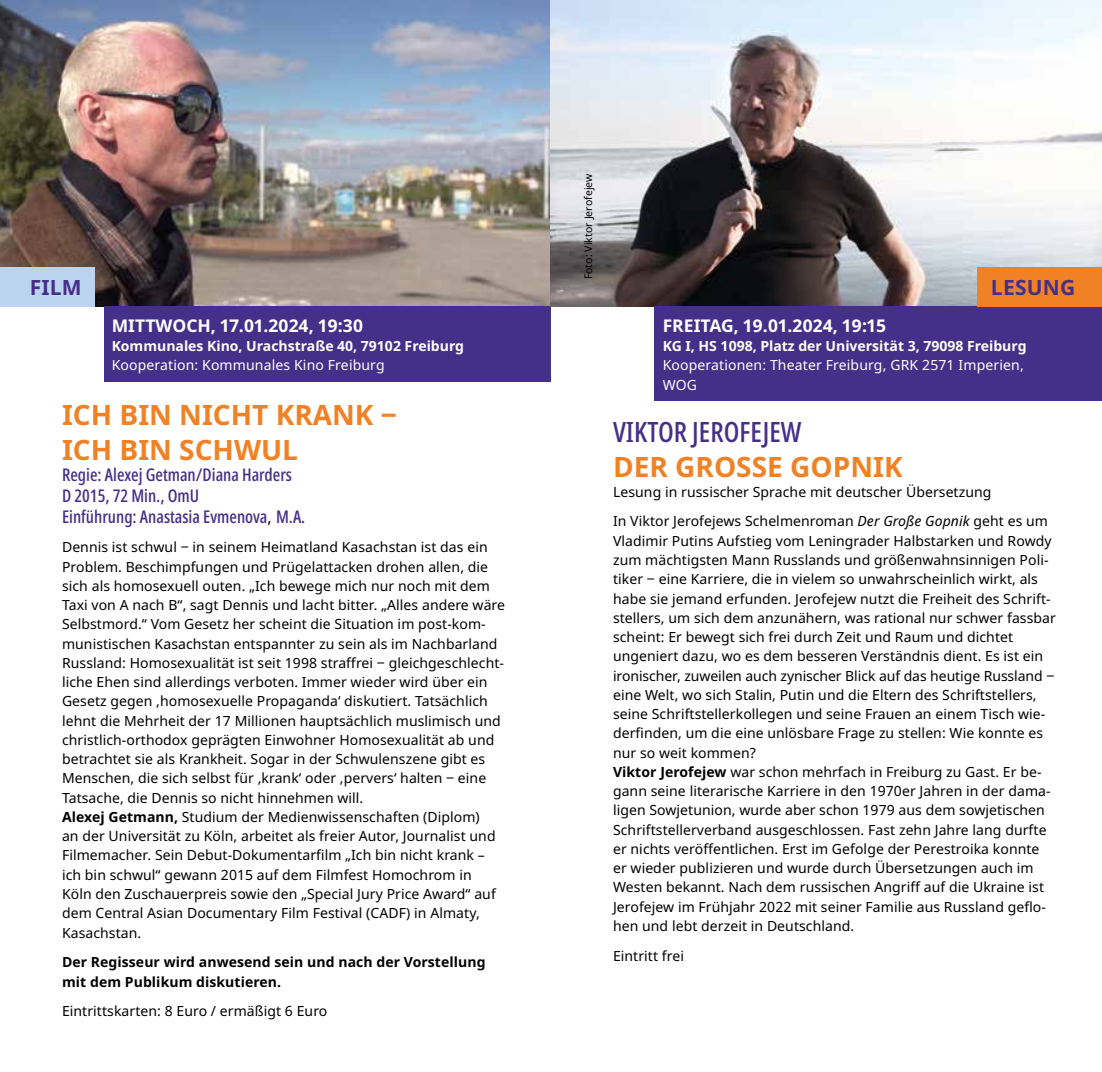
<style>
.page{position:relative;width:1102px;height:1072px;background:#fff}
.page>*{position:absolute;margin:0;border:0;box-sizing:border-box;transform-origin:0 0}
.t1{font:700 28px/35px "Noto Sans";color:#f08225}
.t2{font:500 extra-condensed 28px "Noto Sans";color:#453089}
.t3{font:700 21px "Noto Sans";letter-spacing:.01em;color:#453089}
.t4{font:500 extra-condensed 17.5px/21px "Noto Sans";color:#453089}
.t5{font:700 17.5px "Noto Sans";color:#fff}
.t6{font:14px/19.2px "Noto Sans";letter-spacing:.005em;color:#000}
.t7{font:700 14px "Noto Sans";color:#fff}
.t8{font:14px/19.2px "Noto Sans";letter-spacing:.01em;color:#fff}
.t9{font:700 14px/19.2px "Noto Sans";letter-spacing:.005em;color:#000}
.t10{font:10.5px "Noto Sans";letter-spacing:.005em;color:#000}
.s1{font-weight:400;font-stretch:normal;font-size:15.75px;color:#000}
.s2{font-weight:700}
.s3{font-style:italic}
</style>
<div class="page">
<img style="left:0;top:0;width:1101px;height:306px">
<div style="left:104px;top:306px;width:447px;height:76px;background:#453089"></div>
<div style="left:0;top:267px;width:94px;height:39px;background:#bcd3ef"></div>
<div style="left:654px;top:306px;width:447px;height:95px;background:#453089"></div>
<div style="left:977px;top:267px;width:124px;height:39px;background:#f08225"></div>
<h2 class="t3" style="left:30px;top:273px;width:53px">FILM</h2>
<p class="t5" style="left:112px;top:313px;width:253px">MITTWOCH, 17.01.2024, 19:30</p>
<p class="t7" style="left:112px;top:336px;width:354px">Kommunales Kino, Urachstraße 40, 79102 Freiburg</p>
<p class="t8" style="left:112px;top:356px;width:274px">Kooperation: Kommunales Kino Freiburg</p>
<h1 class="t1" style="left:62px;top:397px;width:336px">ICH BIN NICHT KRANK ‒<br>ICH BIN SCHWUL</h1>
<p class="t4" style="left:62px;top:464px;width:245px">Regie: Alexej Getman/Diana Harders<br>D 2015, 72 Min., OmU<br>Einführung: Anastasia Evmenova<span class="s1">,</span> M.A.</p>
<p class="t6" style="left:62px;top:538px;width:444px">Dennis ist schwul ‒ in seinem Heimatland Kasachstan ist das ein Problem. Beschimpfungen und Prügelattacken drohen allen, die sich als homosexuell outen. „Ich bewege mich nur noch mit dem Taxi von A nach B“, sagt Dennis und lacht bitter. „Alles andere wäre Selbstmord.“ Vom Gesetz her scheint die Situation im post-kom&shy;munistischen Kasachstan entspannter zu sein als im Nachbarland Russland: Homosexualität ist seit 1998 straffrei ‒ gleichgeschlecht&shy;liche Ehen sind allerdings verboten. Immer wieder wird über ein Gesetz gegen ,homosexuelle Propaganda‘ diskutiert. Tatsächlich lehnt die Mehrheit der 17 Millionen hauptsächlich muslimisch und christlich-orthodox geprägten Einwohner Homosexualität ab und betrachtet sie als Krankheit. Sogar in der Schwulenszene gibt es Menschen, die sich selbst für ,krank‘ oder ,pervers‘ halten ‒ eine Tatsache, die Dennis so nicht hinnehmen will.<br><span class="s2">Alexej Getmann,</span> Studium der Medienwissenschaften (Diplom)<br>an der Universität zu Köln, arbeitet als freier Autor, Journalist und Filmemacher. Sein Debut-Dokumentarfilm „Ich bin nicht krank – ich bin schwul“ gewann 2015 auf dem Filmfest Homochrom in<br>Köln den Zuschauerpreis sowie den „Special Jury Price Award“ auf dem Central Asian Documentary Film Festival (CADF) in Almaty, Kasachstan.</p>
<p class="t9" style="left:62px;top:952px;width:425px">Der Regisseur wird anwesend sein und nach der Vorstellung mit dem Publikum diskutieren.</p>
<p class="t6" style="left:62px;top:1001px;width:267px">Eintrittskarten: 8 Euro / ermäßigt 6 Euro</p>
<p class="t10" style="left:580px;top:279px;width:107px;rotate:-90deg">Foto: Viktor Jerofejew</p>
<h2 class="t3" style="left:990px;top:273px;width:86px">LESUNG</h2>
<p class="t5" style="left:662px;top:313px;width:225px">FREITAG, 19.01.2024, 19:15</p>
<p class="t7" style="left:662px;top:336px;width:365px">KG I, HS 1098, Platz der Universität 3, 79098 Freiburg</p>
<p class="t8" style="left:662px;top:356px;width:362px">Kooperationen: Theater Freiburg, GRK 2571 Imperien,<br>WOG</p>
<h1 class="t2" style="left:613px;top:412px;width:190px">VIKTOR JEROFEJEW</h1>
<h1 class="t1" style="left:613px;top:450px;width:291px">DER GROSSE GOPNIK</h1>
<p class="t6" style="left:613px;top:477px;width:436px;line-height:29.8px">Lesung in russischer Sprache mit deutscher Übersetzung<br>In Viktor Jerofejews Schelmenroman <span class="s3">Der Große Gopnik</span> geht es um</p>
<p class="t6" style="left:613px;top:531px;width:444px">Vladimir Putins Aufstieg vom Leningrader Halbstarken und Rowdy zum mächtigsten Mann Russlands und größenwahnsinnigen Poli&shy;tiker ‒ eine Karriere, die in vielem so unwahrscheinlich wirkt, als habe sie jemand erfunden. Jerofejew nutzt die Freiheit des Schrift&shy;stellers, um sich dem anzunähern, was rational nur schwer fassbar scheint: Er bewegt sich frei durch Zeit und Raum und dichtet ungeniert dazu, wo es dem besseren Verständnis dient. Es ist ein ironischer, zuweilen auch zynischer Blick auf das heutige Russland ‒ eine Welt, wo sich Stalin, Putin und die Eltern des Schriftstellers, seine Schriftstellerkollegen und seine Frauen an einem Tisch wie&shy;derfinden, um die eine unlösbare Frage zu stellen: Wie konnte es nur so weit kommen?<br><span class="s2">Viktor Jerofejew</span> war schon mehrfach in Freiburg zu Gast. Er be&shy;gann seine literarische Karriere in den 1970er Jahren in der dama&shy;ligen Sowjetunion, wurde aber schon 1979 aus dem sowjetischen Schriftstellerverband ausgeschlossen. Fast zehn Jahre lang durfte er nichts veröffentlichen. Erst im Gefolge der Perestroika konnte er wieder publizieren und wurde durch Übersetzungen auch im Westen bekannt. Nach dem russischen Angriff auf die Ukraine ist Jerofejew im Frühjahr 2022 mit seiner Familie aus Russland geflo&shy;hen und lebt derzeit in Deutschland.</p>
<p class="t6" style="left:613px;top:946px;width:72px">Eintritt frei</p>
</div>
